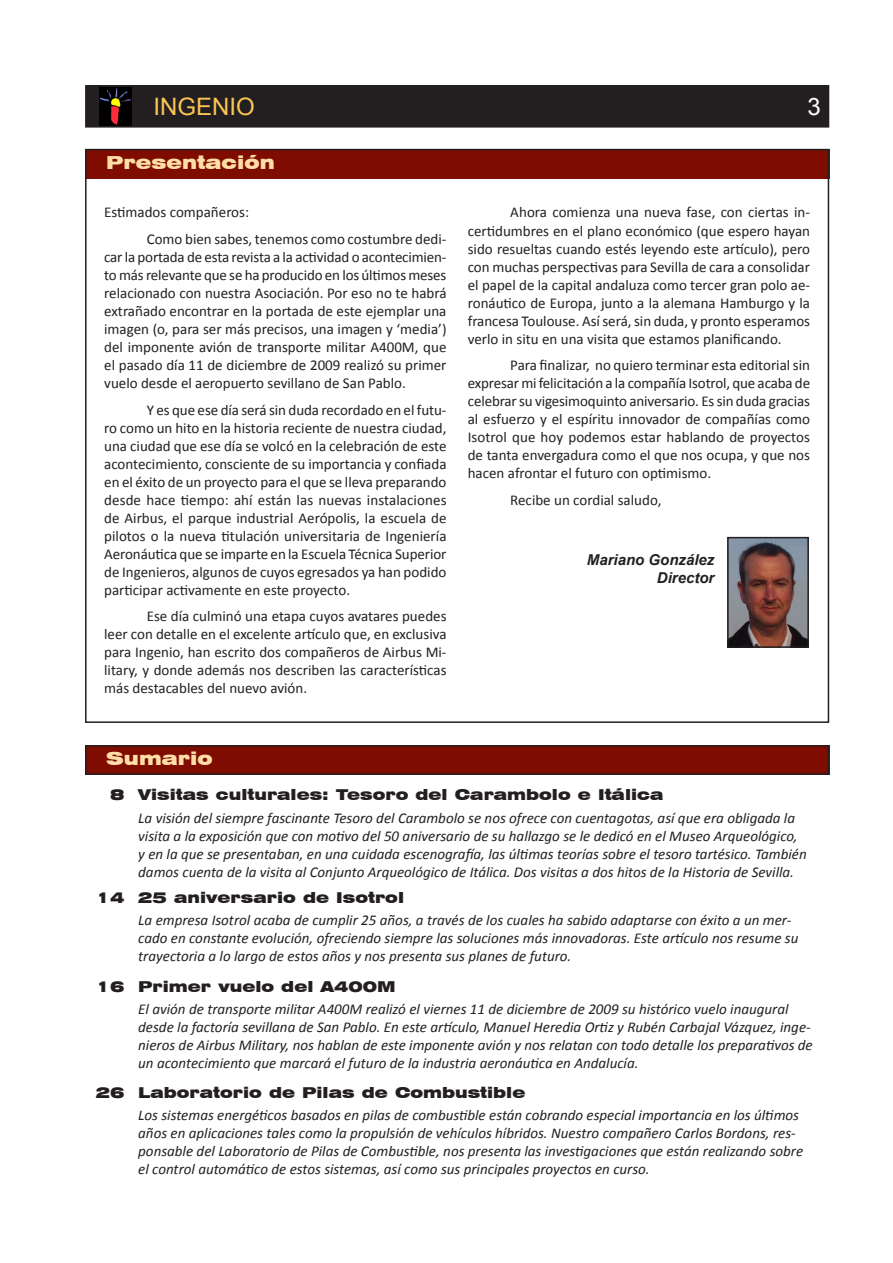
<style>
.page{position:relative;width:893px;height:1263px;background:#fff}
.page>*{position:absolute;margin:0;border:0;box-sizing:border-box;transform-origin:0 0}
.t1{font:24px "Arial";color:#fbc555}
.t2{font:24px "Arial";color:#fff}
.Texto_de_artículo{font:900 expanded 18px "Swiss 721 BT";color:#fedea6}
.Texto_de_artículo-2{font:15px/18px "Calibri";color:#231f20;text-align:justify}
.Sumario-resumen{font:italic 15px/18px "Calibri";color:#231f20}
.Sumario-resumen-2{font:900 expanded 15px "Swiss 721 BT";color:#231f20}
.t3{font:italic 700 15px "Arial";color:#231f20}
</style>
<div class="page">
<div style="left:86px;top:86px;width:742px;height:41px;background:#231f20"></div>
<div style="left:85px;top:85px;width:744px;height:43px;border:2px solid #231f20"></div>
<img style="left:100px;top:87px;width:32px;height:38px">
<div style="left:85px;top:149px;width:744px;height:30px;background:#7f0c00"></div>
<div style="left:85px;top:745px;width:744px;height:30px;background:#7f0c00"></div>
<div style="left:85px;top:745px;width:744px;height:30px;border:2px solid #231f20"></div>
<img style="left:730px;top:540px;width:76px;height:105px">
<div style="left:727px;top:537px;width:82px;height:111px;border:2px solid #231f20"></div>
<p class="t1" style="left:154px;top:91px;width:103px">INGENIO</p>
<p class="t2" style="left:807px;top:91px;width:15px">3</p>
<p class="Texto_de_artículo" style="left:106px;top:152px;width:170px">Presentación</p>
<p class="Texto_de_artículo-2" style="left:104px;top:203px;width:146px">Estimados compañeros:</p>
<p class="Texto_de_artículo-2" style="left:104px;top:229px;width:344px;text-indent:43px">Como bien sabes, tenemos como costumbre dedi&shy;car la portada de esta revista a la actividad o acontecimien&shy;to más relevante que se ha producido en los últimos meses relacionado con nuestra Asociación. Por eso no te habrá extrañado encontrar en la portada de este ejemplar una imagen (o, para ser más precisos, una imagen y ‘media’) del imponente avión de transporte militar A400M, que el pasado día 11 de diciembre de 2009 realizó su primer vuelo desde el aeropuerto sevillano de San Pablo.</p>
<p class="Texto_de_artículo-2" style="left:104px;top:400px;width:344px;text-indent:43px">Y es que ese día será sin duda recordado en el futu&shy;ro como un hito en la historia reciente de nuestra ciudad, una ciudad que ese día se volcó en la celebración de este acontecimiento, consciente de su importancia y confiada en el éxito de un proyecto para el que se lleva preparando desde hace tiempo: ahí están las nuevas instalaciones de Airbus, el parque industrial Aerópolis, la escuela de pilotos o la nueva titulación universitaria de Ingeniería Aeronáutica que se imparte en la Escuela Técnica Superior de Ingenieros, algunos de cuyos egresados ya han podido participar activamente en este proyecto.</p>
<p class="Texto_de_artículo-2" style="left:104px;top:606px;width:344px;text-indent:43px">Ese día culminó una etapa cuyos avatares puedes leer con detalle en el excelente artículo que, en exclusiva para Ingenio, han escrito dos compañeros de Airbus Mi&shy;litary, y donde además nos describen las características más destacables del nuevo avión.</p>
<p class="Texto_de_artículo-2" style="left:468px;top:203px;width:344px;text-indent:43px">Ahora comienza una nueva fase, con ciertas in&shy;certidumbres en el plano económico (que espero hayan sido resueltas cuando estés leyendo este artículo), pero con muchas perspectivas para Sevilla de cara a consolidar el papel de la capital andaluza como tercer gran polo ae&shy;ronáutico de Europa, junto a la alemana Hamburgo y la francesa Toulouse. Así será, sin duda, y pronto esperamos verlo in situ en una visita que estamos planificando.</p>
<p class="Texto_de_artículo-2" style="left:468px;top:355px;width:344px;text-indent:43px">Para finalizar, no quiero terminar esta editorial sin expresar mi felicitación a la compañía Isotrol, que acaba de celebrar su vigesimoquinto aniversario. Es sin duda gracias al esfuerzo y el espíritu innovador de compañías como Isotrol que hoy podemos estar hablando de proyectos de tanta envergadura como el que nos ocupa, y que nos hacen afrontar el futuro con optimismo.</p>
<p class="Texto_de_artículo-2" style="left:510px;top:490px;width:153px">Recibe un cordial saludo,</p>
<p class="t3" style="left:587px;top:550px;width:129px">Mariano González</p>
<p class="t3" style="left:657px;top:568px;width:59px">Director</p>
<p class="Texto_de_artículo" style="left:106px;top:748px;width:108px">Sumario</p>
<p class="Sumario-resumen-2" style="left:110px;top:786px;width:555px">8 Visitas culturales: Tesoro del Carambolo e Itálica</p>
<p class="Sumario-resumen" style="left:138px;top:808px;width:670px">La visión del siempre fascinante Tesoro del Carambolo se nos ofrece con cuentagotas, así que era obligada la visita a la exposición que con motivo del 50 aniversario de su hallazgo se le dedicó en el Museo Arqueológico, y en la que se presentaban, en una cuidada escenografía, las últimas teorías sobre el tesoro tartésico. También damos cuenta de la visita al Conjunto Arqueológico de Itálica. Dos visitas a dos hitos de la Historia de Sevilla.</p>
<p class="Sumario-resumen-2" style="left:96px;top:889px;width:310px">14 25 aniversario de Isotrol</p>
<p class="Sumario-resumen" style="left:138px;top:911px;width:662px">La empresa Isotrol acaba de cumplir 25 años, a través de los cuales ha sabido adaptarse con éxito a un mer&shy;cado en constante evolución, ofreciendo siempre las soluciones más innovadoras. Este artículo nos resume su trayectoria a lo largo de estos años y nos presenta sus planes de futuro.</p>
<p class="Sumario-resumen-2" style="left:96px;top:977px;width:301px">16 Primer vuelo del A400M</p>
<p class="Sumario-resumen" style="left:138px;top:999px;width:676px">El avión de transporte militar A400M realizó el viernes 11 de diciembre de 2009 su histórico vuelo inaugural desde la factoría sevillana de San Pablo. En este artículo, Manuel Heredia Ortiz y Rubén Carbajal Vázquez, inge&shy;nieros de Airbus Military, nos hablan de este imponente avión y nos relatan con todo detalle los preparativos de un acontecimiento que marcará el futuro de la industria aeronáutica en Andalucía.</p>
<p class="Sumario-resumen-2" style="left:96px;top:1083px;width:431px">26 Laboratorio de Pilas de Combustible</p>
<p class="Sumario-resumen" style="left:138px;top:1105px;width:666px">Los sistemas energéticos basados en pilas de combustible están cobrando especial importancia en los últimos años en aplicaciones tales como la propulsión de vehículos híbridos. Nuestro compañero Carlos Bordons, res&shy;ponsable del Laboratorio de Pilas de Combustible, nos presenta las investigaciones que están realizando sobre el control automático de estos sistemas, así como sus principales proyectos en curso.</p>
</div>
